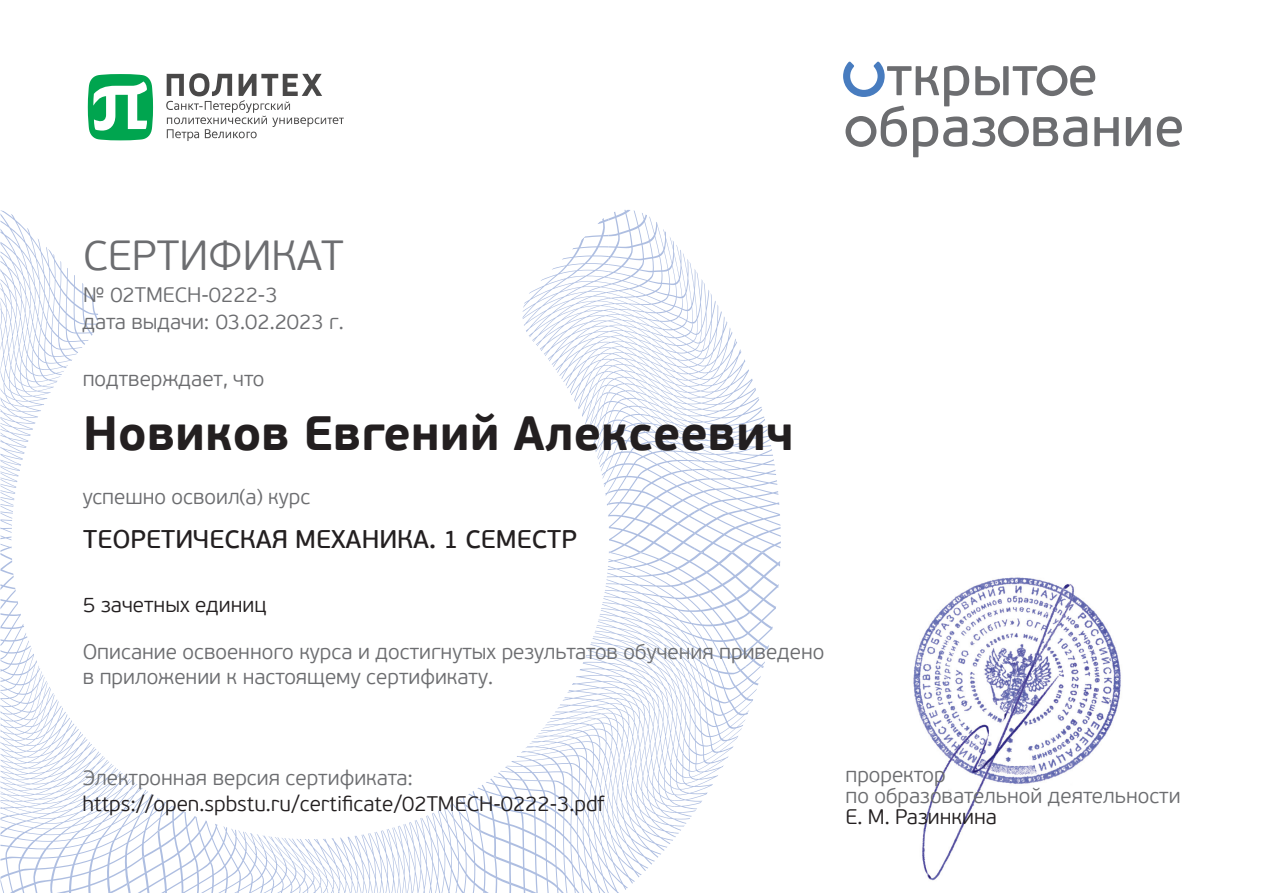
<style>
.page{position:relative;width:1263px;height:893px;background:#fff}
.page>*{position:absolute;margin:0;border:0;box-sizing:border-box;transform-origin:0 0}
.t1{font:700 48px "PF Beau Sans Pro";color:#231f20}
.t2{font:300 42px "PF Beau Sans Pro";color:#6c6d70}
.t3{font:25.5px "PF Beau Sans Pro Bbook";color:#231f20}
.t4{font:300 21px/25.2px "PF Beau Sans Pro";color:#6c6d70}
.t5{font:300 21px "PF Beau Sans Pro";color:#231f20}
</style>
<div class="page">
<svg style="left:524px;top:210px;width:245px;height:342px"></svg>
<svg style="left:0;top:210px;width:98px;height:342px"></svg>
<svg style="left:0;top:553px;width:160px;height:340px"></svg>
<svg style="left:127px;top:799px;width:336px;height:94px"></svg>
<svg style="left:463px;top:552px;width:317px;height:341px"></svg>
<svg style="left:490px;top:666px;width:274px;height:227px"></svg>
<svg style="left:843px;top:62px;width:276px;height:95px"></svg>
<svg style="left:1126px;top:117px;width:25px;height:29px"></svg>
<svg style="left:1157px;top:116px;width:25px;height:31px"></svg>
<svg style="left:166px;top:73px;width:178px;height:68px"></svg>
<svg style="left:88px;top:74px;width:65px;height:66px"></svg>
<img style="left:913px;top:577px;width:208px;height:304px">
<h2 class="t2" style="left:83px;top:231px;width:262px">СЕРТИФИКАТ</h2>
<p class="t4" style="left:83px;top:282px;width:196px">№ 02TMECH-0222-3</p>
<p class="t4" style="left:82px;top:310px;width:263px">дата выдачи: 03.02.2023 г.</p>
<p class="t4" style="left:83px;top:366px;width:183px">подтверждает, что</p>
<h1 class="t1" style="left:83px;top:403px;width:712px">Новиков Евгений Алексеевич</h1>
<p class="t4" style="left:83px;top:485px;width:229px">успешно освоил(а) курс</p>
<p class="t3" style="left:83px;top:524px;width:495px">ТЕОРЕТИЧЕСКАЯ МЕХАНИКА. 1 СЕМЕСТР</p>
<p class="t5" style="left:83px;top:593px;width:185px">5 зачетных единиц</p>
<p class="t4" style="left:83px;top:639px;width:743px">Описание освоенного курса и достигнутых результатов обучения приведено в приложении к настоящему сертификату.</p>
<p class="t4" style="left:83px;top:766px;width:332px">Электронная версия сертификата:</p>
<p class="t5" style="left:82px;top:792px;width:524px">https://open.spbstu.ru/certificate/02TMECH-0222-3.pdf</p>
<p class="t4" style="left:845px;top:764px;width:337px;line-height:21px">проректор<br>по образовательной деятельности</p>
<p class="t5" style="left:845px;top:805px;width:153px">Е. М. Разинкина</p>
</div>
